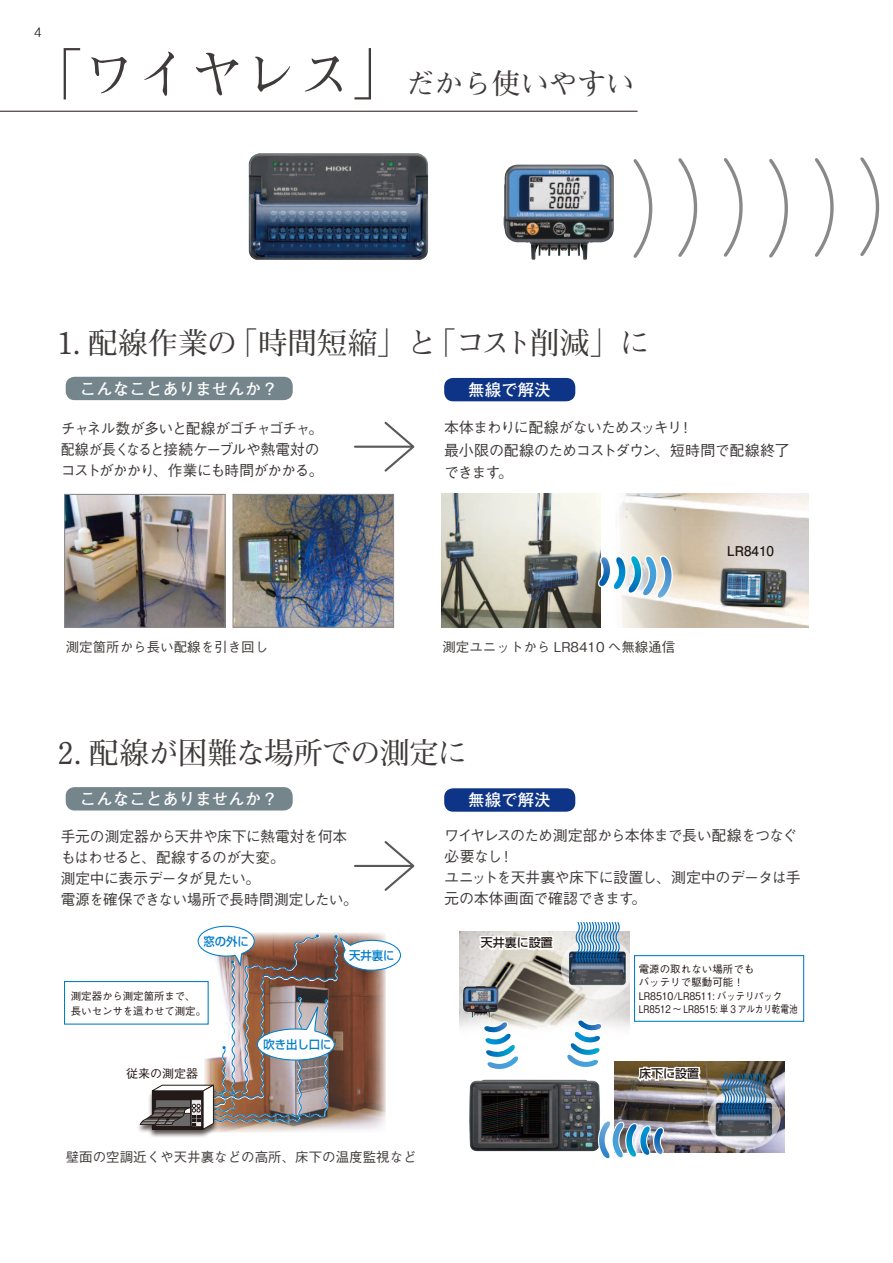
<style>
.page{position:relative;width:893px;height:1263px;background:#fff}
.page>*{position:absolute;margin:0;border:0;box-sizing:border-box;transform-origin:0 0}
.t1{font:700 30px "Futo Min A101 Pro";color:#3f3b3a}
.t2{font:700 30px "Futo Min A101 Pro";letter-spacing:-.03em;color:#3f3b3a}
.t3{font:700 28.5px "Futo Min A101 Pro";color:#3f3b3a}
.t4{font:700 16.5px "Futo Go B101 Pro";color:#fff}
.t5{font:500 15px/21px "Gothic BBB Pro";letter-spacing:-.04em;color:#3f3b3a}
.t6{font:500 15px/21px "Gothic BBB Pro";letter-spacing:-.06em;color:#3f3b3a}
.t7{font:500 15px/22.5px "Gothic BBB Pro";letter-spacing:-.065em;color:#3f3b3a}
.t8{font:500 13.5px "Gothic BBB Pro";color:#3f3b3a}
.t9{font:700 13.5px "Futo Go B101 Pro";color:#231916}
.t10{font:300 13.5px "Helvetica";color:#231916}
.t11{font:500 12px "Shin Go Pro";letter-spacing:-.01em;color:#007dc9;scale:.95 1}
.t12{font:500 12px "Shin Go Pro";color:#231916}
.t13{font:500 12px "Gothic BBB Pro";color:#231916}
.t14{font:500 10.5px/13.5px "Gothic BBB Pro";letter-spacing:-.01em;color:#231916}
.s1{font-size:54px}
</style>
<div class="page">
<div style="left:64px;top:981px;width:145px;height:44px;background:#fff;border:1px solid #007dc9"></div>
<div style="left:136px;top:1085px;width:82px;height:53px;background:#231916;opacity:.75"></div>
<img style="left:140px;top:925px;width:261px;height:205px">
<hr style="left:0;top:111px;width:638px;height:1px;background:#231916">
<img style="left:441px;top:494px;width:160px;height:134px">
<div style="left:66px;top:377px;width:227px;height:23px;background:#75858c;border-radius:9px"></div>
<div style="left:66px;top:787px;width:227px;height:23px;background:#75858c;border-radius:9px"></div>
<div style="left:444px;top:378px;width:131px;height:23px;background:#0d3487;border-radius:9px"></div>
<div style="left:444px;top:788px;width:131px;height:24px;background:#0d3487;border-radius:9px"></div>
<img style="left:234px;top:496px;width:158px;height:130px">
<div style="left:232px;top:494px;width:162px;height:134px;border:1px solid #898989"></div>
<img style="left:619px;top:494px;width:190px;height:134px">
<img style="left:66px;top:496px;width:158px;height:130px">
<div style="left:64px;top:494px;width:162px;height:134px;border:1px solid #898989"></div>
<svg style="left:596px;top:552px;width:81px;height:49px"></svg>
<svg style="left:383px;top:421px;width:32px;height:51px"></svg>
<hr style="left:355px;top:446px;width:57px;height:2px;background:#595857">
<svg style="left:383px;top:841px;width:32px;height:50px"></svg>
<hr style="left:355px;top:865px;width:57px;height:2px;background:#595857">
<img style="left:249px;top:153px;width:179px;height:107px">
<img style="left:459px;top:932px;width:171px;height:98px">
<img style="left:615px;top:1061px;width:170px;height:91px">
<svg style="left:708px;top:1087px;width:73px;height:63px"></svg>
<svg style="left:561px;top:937px;width:73px;height:62px"></svg>
<svg style="left:476px;top:934px;width:79px;height:18px"></svg>
<svg style="left:636px;top:1061px;width:66px;height:23px"></svg>
<img style="left:469px;top:1079px;width:131px;height:72px">
<svg style="left:562px;top:1018px;width:43px;height:49px"></svg>
<svg style="left:595px;top:1119px;width:71px;height:40px"></svg>
<img style="left:569px;top:951px;width:57px;height:34px">
<svg style="left:574px;top:922px;width:47px;height:42px;background:#6e98ba"></svg>
<img style="left:715px;top:1103px;width:57px;height:33px">
<img style="left:720px;top:1072px;width:48px;height:43px">
<div style="left:634px;top:955px;width:170px;height:67px;background:#fff;border:1px solid #007dc9"></div>
<img style="left:462px;top:986px;width:36px;height:31px">
<svg style="left:482px;top:1019px;width:42px;height:50px"></svg>
<svg style="left:633px;top:159px;width:20px;height:99px"></svg>
<svg style="left:678px;top:158px;width:20px;height:99px"></svg>
<svg style="left:723px;top:158px;width:20px;height:99px"></svg>
<svg style="left:769px;top:159px;width:19px;height:99px"></svg>
<svg style="left:814px;top:158px;width:20px;height:99px"></svg>
<svg style="left:860px;top:157px;width:20px;height:99px"></svg>
<img style="left:504px;top:164px;width:79px;height:96px">
<p class="t10" style="left:34px;top:21px;width:9px">4</p>
<h2 class="t3" style="left:28px;top:61px;width:607px"><span class="s1">「ワイヤレス」</span>だから使いやすい</h2>
<h1 class="t1" style="left:57px;top:319px;width:594px">1. 配線作業の「時間短縮」と「コスト削減」に</h1>
<p class="t4" style="left:80px;top:375px;width:199px">こんなことありませんか？</p>
<p class="t6" style="left:61px;top:416px;width:264px">チャネル数が多いと配線がゴチャゴチャ。配線が長くなると接続ケーブルや熱電対のコストがかかり、作業にも時間がかかる。</p>
<p class="t4" style="left:468px;top:376px;width:84px">無線で解決</p>
<p class="t7" style="left:444px;top:414px;width:347px">本体まわりに配線がないためスッキリ！<br>最小限の配線のためコストダウン、短時間で配線終了できます。</p>
<p class="t9" style="left:727px;top:540px;width:48px">LR8410</p>
<p class="t8" style="left:66px;top:636px;width:204px">測定箇所から長い配線を引き回し</p>
<p class="t8" style="left:442px;top:636px;width:235px">測定ユニットから LR8410 へ無線通信</p>
<h1 class="t2" style="left:57px;top:729px;width:411px">2. 配線が困難な場所での測定に</h1>
<p class="t4" style="left:80px;top:786px;width:199px">こんなことありませんか？</p>
<p class="t5" style="left:61px;top:824px;width:299px">手元の測定器から天井や床下に熱電対を何本もはわせると、配線するのが大変。<br>測定中に表示データが見たい。<br>電源を確保できない場所で長時間測定したい。</p>
<p class="t11" style="left:204px;top:931px;width:49px">窓の外に</p>
<p class="t14" style="left:71px;top:987px;width:137px;line-height:15px">測定器から測定箇所まで、長いセンサを這わせて測定。</p>
<p class="t13" style="left:126px;top:1064px;width:73px">従来の測定器</p>
<p class="t11" style="left:264px;top:1035px;width:73px">吹き出し口に</p>
<p class="t11" style="left:349px;top:945px;width:49px">天井裏に</p>
<p class="t8" style="left:66px;top:1146px;width:353px">壁面の空調近くや天井裏などの高所、床下の温度監視など</p>
<p class="t4" style="left:468px;top:787px;width:84px">無線で解決</p>
<p class="t5" style="left:444px;top:823px;width:358px">ワイヤレスのため測定部から本体まで長い配線をつなぐ必要なし！<br>ユニットを天井裏や床下に設置し、測定中のデータは手元の本体画面で確認できます。</p>
<p class="t12" style="left:481px;top:933px;width:73px">天井裏に設置</p>
<p class="t14" style="left:639px;top:960px;width:160px">電源の取れない場所でも<br>バッテリで駆動可能！<br>LR8510/LR8511: バッテリパック<br>LR8512 〜 LR8515: 単 3 アルカリ乾電池</p>
<p class="t12" style="left:639px;top:1064px;width:61px">床下に設置</p>
</div>
